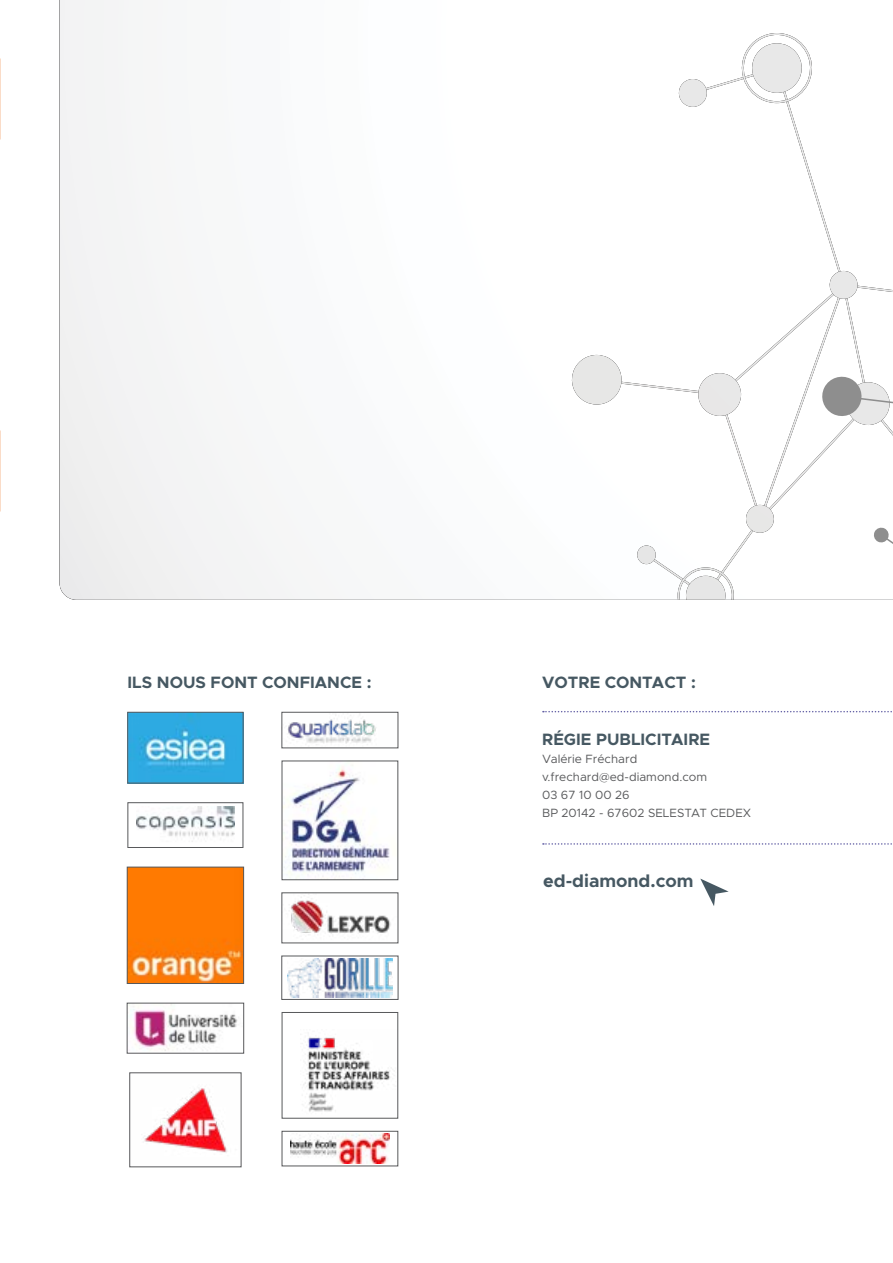
<style>
.page{position:relative;width:893px;height:1263px;background:#fff}
.page>*{position:absolute;margin:0;border:0;box-sizing:border-box;transform-origin:0 0}
.t1{font:700 18px "Metropolis";color:#465862}
.t2{font:700 16.5px "Metropolis";color:#465862}
.t3{font:12px/18px "Metropolis";color:#58595b}
</style>
<div class="page">
<svg style="left:60px;top:0;width:538px;height:600px"></svg>
<svg style="left:707px;top:77px;width:152px;height:278px"></svg>
<svg style="left:678px;top:79px;width:29px;height:28px"></svg>
<svg style="left:741px;top:33px;width:76px;height:70px"></svg>
<svg style="left:829px;top:271px;width:64px;height:28px"></svg>
<svg style="left:568px;top:355px;width:325px;height:245px"></svg>
<svg style="left:700px;top:878px;width:29px;height:28px"></svg>
<svg style="left:543px;top:711px;width:349px;height:1px"></svg>
<svg style="left:543px;top:843px;width:349px;height:2px"></svg>
<img style="left:290px;top:1134px;width:100px;height:29px">
<div style="left:282px;top:1131px;width:116px;height:35px;border:1px solid #58595b"></div>
<img style="left:284px;top:765px;width:106px;height:112px">
<div style="left:282px;top:761px;width:116px;height:119px;border:1px solid #58595b"></div>
<img style="left:130px;top:714px;width:111px;height:67px">
<div style="left:128px;top:712px;width:115px;height:71px;border:1px solid #58595b"></div>
<img style="left:129px;top:869px;width:113px;height:112px">
<div style="left:127px;top:867px;width:117px;height:116px;border:1px solid #58595b"></div>
<img style="left:287px;top:715px;width:89px;height:30px">
<div style="left:282px;top:712px;width:116px;height:36px;border:1px solid #58595b"></div>
<img style="left:130px;top:1005px;width:108px;height:46px">
<img style="left:137px;top:806px;width:97px;height:36px">
<div style="left:128px;top:802px;width:115px;height:46px;border:1px solid #58595b"></div>
<img style="left:288px;top:958px;width:104px;height:39px">
<img style="left:290px;top:897px;width:101px;height:38px">
<img style="left:143px;top:1088px;width:84px;height:65px">
<img style="left:302px;top:1037px;width:93px;height:75px">
<div style="left:282px;top:1012px;width:116px;height:106px;border:1px solid #58595b"></div>
<h2 class="t2" style="left:128px;top:672px;width:245px">ILS NOUS FONT CONFIANCE :</h2>
<h2 class="t2" style="left:542px;top:672px;width:155px">VOTRE CONTACT :</h2>
<h2 class="t2" style="left:542px;top:729px;width:169px">RÉGIE PUBLICITAIRE</h2>
<p class="t3" style="left:542px;top:750px;width:211px">Valérie Fréchard v.frechard@ed-diamond.com<br>03 67 10 00 26<br>BP 20142 - 67602 SELESTAT CEDEX</p>
<h1 class="t1" style="left:543px;top:869px;width:152px">ed-diamond.com</h1>
</div>
